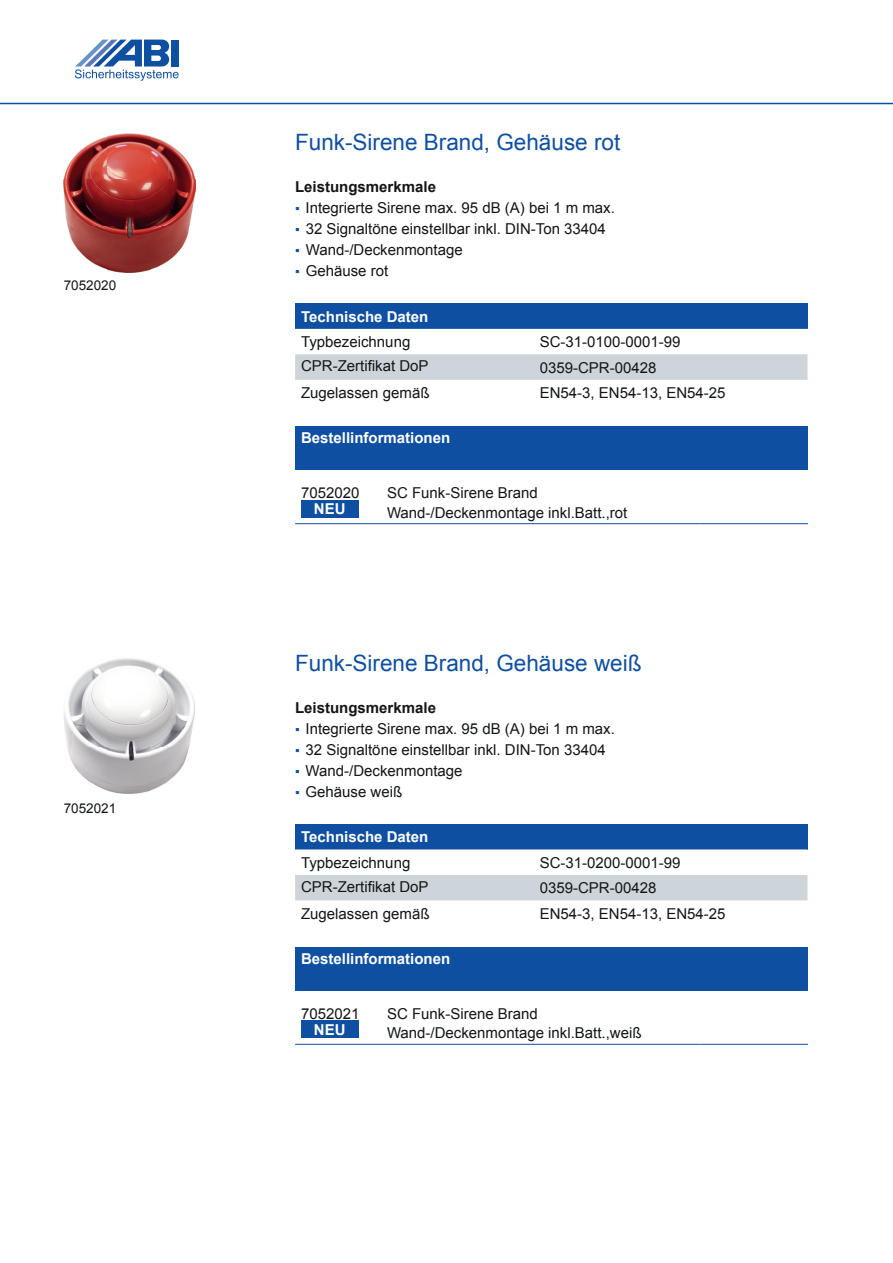
<style>
.page{position:relative;width:893px;height:1263px;background:#fff}
.page>*{position:absolute;margin:0;border:0;box-sizing:border-box;transform-origin:0 0}
.t1{font:22.5px "Arial";color:#0f4fa1}
.t2{font:15px/19.5px "Arial";color:#121617}
.t3{font:700 15px "Arial";color:#fff}
.t4{font:700 15px "Arial";color:#121617}
.t5{font:13.5px "Arial";color:#121617}
.s1{font-size:13.5px;color:#0f4fa1}
</style>
<div class="page">
<hr style="left:0;top:103px;width:893px;height:1px;background:#0f4fa1">
<svg style="left:75px;top:40px;width:104px;height:41px"></svg>
<div style="left:295px;top:303px;width:512px;height:26px;background:#0f4fa1"></div>
<div style="left:295px;top:354px;width:512px;height:26px;background:#ced5da"></div>
<div style="left:295px;top:426px;width:513px;height:44px;background:#0f4fa1"></div>
<hr style="left:295px;top:523px;width:86px;height:1px;background:#0f4fa1">
<hr style="left:381px;top:523px;width:319px;height:1px;background:#0f4fa1">
<hr style="left:700px;top:523px;width:108px;height:1px;background:#0f4fa1">
<div style="left:301px;top:500px;width:58px;height:18px;background:#0f4fa1"></div>
<div style="left:295px;top:824px;width:512px;height:25px;background:#0f4fa1"></div>
<svg style="left:295px;top:849px;width:512px;height:52px"></svg>
<div style="left:295px;top:947px;width:513px;height:44px;background:#0f4fa1"></div>
<hr style="left:295px;top:1044px;width:86px;height:1px;background:#0f4fa1">
<hr style="left:381px;top:1044px;width:319px;height:1px;background:#0f4fa1">
<hr style="left:700px;top:1044px;width:108px;height:1px;background:#0f4fa1">
<div style="left:301px;top:1020px;width:58px;height:18px;background:#0f4fa1"></div>
<img style="left:64px;top:134px;width:131px;height:138px">
<img style="left:64px;top:658px;width:131px;height:135px">
<p class="t5" style="left:64px;top:277px;width:54px">7052020</p>
<p class="t5" style="left:64px;top:799px;width:54px">7052021</p>
<h1 class="t1" style="left:295px;top:128px;width:327px">Funk-Sirene Brand, Gehäuse rot</h1>
<p class="t4" style="left:295px;top:177px;width:142px">Leistungsmerkmale</p>
<p class="t2" style="left:295px;top:198px;width:321px"><span class="s1">▪</span> Integrierte Sirene max. 95 dB (A) bei 1 m max.</p>
<p class="t2" style="left:295px;top:219px;width:312px"><span class="s1">▪</span> 32 Signaltöne einstellbar inkl. DIN-Ton 33404</p>
<p class="t2" style="left:295px;top:240px;width:169px"><span class="s1">▪</span> Wand-/Deckenmontage</p>
<p class="t2" style="left:295px;top:261px;width:95px"><span class="s1">▪</span> Gehäuse rot</p>
<p class="t3" style="left:301px;top:306px;width:129px">Technische Daten</p>
<p class="t2" style="left:301px;top:332px;width:111px">Typbezeichnung</p>
<p class="t2" style="left:540px;top:332px;width:142px">SC-31-0100-0001-99</p>
<p class="t2" style="left:301px;top:356px;width:129px">CPR-Zertifikat DoP</p>
<p class="t2" style="left:540px;top:358px;width:118px">0359-CPR-00428</p>
<p class="t2" style="left:301px;top:383px;width:130px">Zugelassen gemäß</p>
<p class="t2" style="left:540px;top:383px;width:187px">EN54-3, EN54-13, EN54-25</p>
<p class="t3" style="left:301px;top:428px;width:151px">Bestellinformationen</p>
<p class="t2" style="left:301px;top:483px;width:60px">7052020</p>
<p class="t3" style="left:314px;top:499px;width:33px">NEU</p>
<p class="t2" style="left:387px;top:483px;width:242px">SC Funk-Sirene Brand<br>Wand-/Deckenmontage inkl.Batt.,rot</p>
<h1 class="t1" style="left:295px;top:648px;width:348px">Funk-Sirene Brand, Gehäuse weiß</h1>
<p class="t4" style="left:295px;top:698px;width:142px">Leistungsmerkmale</p>
<p class="t2" style="left:295px;top:719px;width:321px"><span class="s1">▪</span> Integrierte Sirene max. 95 dB (A) bei 1 m max.</p>
<p class="t2" style="left:295px;top:740px;width:312px"><span class="s1">▪</span> 32 Signaltöne einstellbar inkl. DIN-Ton 33404</p>
<p class="t2" style="left:295px;top:761px;width:169px"><span class="s1">▪</span> Wand-/Deckenmontage</p>
<p class="t2" style="left:295px;top:782px;width:109px"><span class="s1">▪</span> Gehäuse weiß</p>
<p class="t3" style="left:301px;top:827px;width:129px">Technische Daten</p>
<p class="t2" style="left:301px;top:853px;width:111px">Typbezeichnung</p>
<p class="t2" style="left:540px;top:853px;width:142px">SC-31-0200-0001-99</p>
<p class="t2" style="left:301px;top:877px;width:129px">CPR-Zertifikat DoP</p>
<p class="t2" style="left:540px;top:878px;width:118px">0359-CPR-00428</p>
<p class="t2" style="left:301px;top:904px;width:130px">Zugelassen gemäß</p>
<p class="t2" style="left:540px;top:904px;width:187px">EN54-3, EN54-13, EN54-25</p>
<p class="t3" style="left:301px;top:949px;width:151px">Bestellinformationen</p>
<p class="t2" style="left:301px;top:1004px;width:60px">7052021</p>
<p class="t3" style="left:314px;top:1020px;width:33px">NEU</p>
<p class="t2" style="left:387px;top:1004px;width:256px">SC Funk-Sirene Brand<br>Wand-/Deckenmontage inkl.Batt.,weiß</p>
</div>
